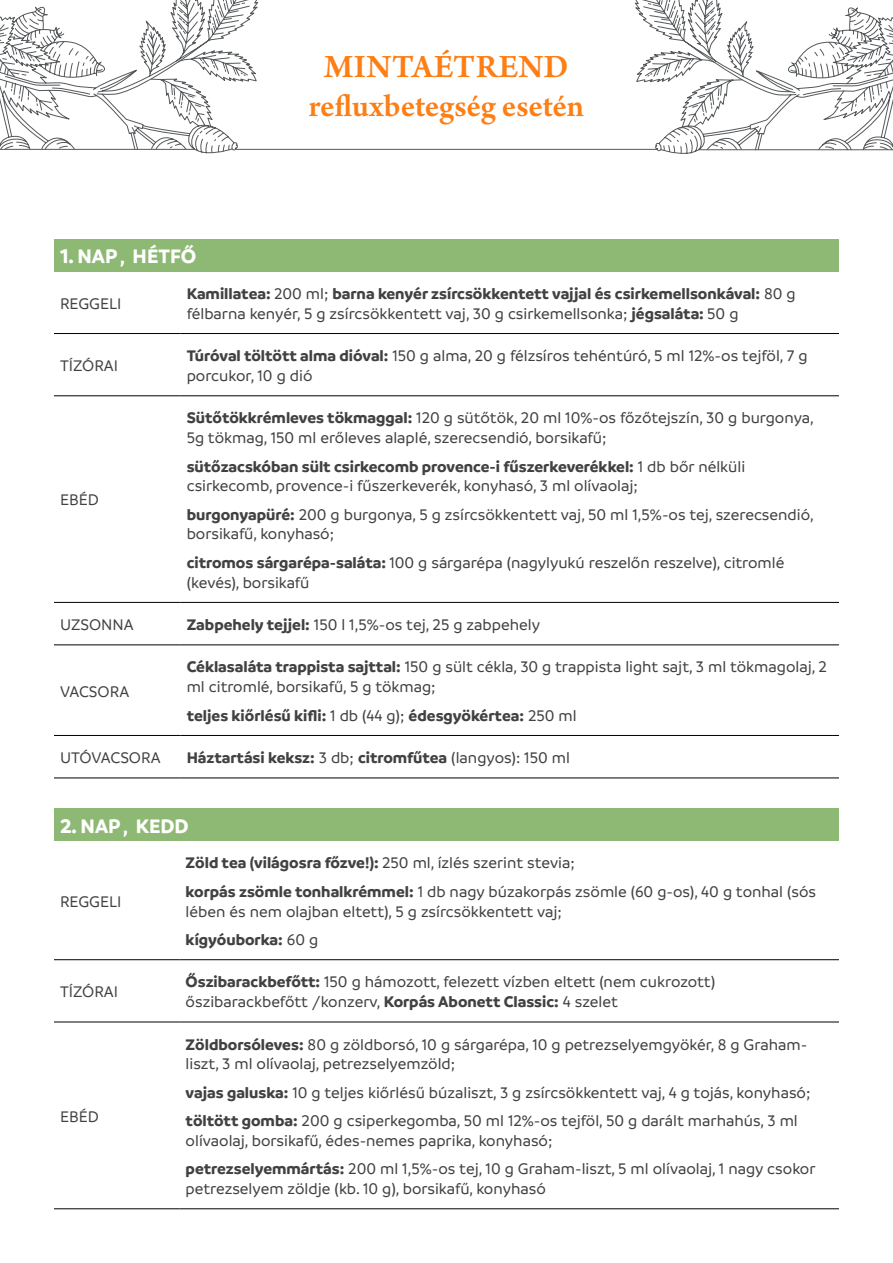
<style>
.page{position:relative;width:893px;height:1263px;background:#fff}
.page>*{position:absolute;margin:0;border:0;box-sizing:border-box;transform-origin:0 0}
.t1{font:600 34.5px "Arno Pro";letter-spacing:.01em;color:#fd7e14}
.t2{font:600 33px "Arno Pro";letter-spacing:-.005em;color:#fd7e14}
.t3{font:700 21px "Branding";color:#fff}
.t4{font:500 16.5px/19.8px "Branding";color:#414141}
.t5{font:700 16.5px/19.8px "Branding";color:#414141}
.s1{font-weight:500}
.s2{font-weight:700}
</style>
<div class="page">
<svg style="left:0;top:0;width:259px;height:154px"></svg>
<svg style="left:633px;top:0;width:85px;height:149px"></svg>
<svg style="left:648px;top:3px;width:245px;height:151px"></svg>
<hr style="left:0;top:149px;width:195px;height:1px;background:#55585a">
<hr style="left:699px;top:149px;width:194px;height:1px;background:#55585a">
<hr style="left:236px;top:149px;width:421px;height:1px;background:#55585a">
<div style="left:54px;top:239px;width:785px;height:32px;background:#8eb974"></div>
<hr style="left:54px;top:333px;width:127px;height:1px;background:#000">
<hr style="left:181px;top:333px;width:658px;height:1px;background:#000">
<hr style="left:54px;top:395px;width:127px;height:1px;background:#000">
<hr style="left:181px;top:395px;width:658px;height:1px;background:#000">
<hr style="left:54px;top:602px;width:127px;height:1px;background:#000">
<hr style="left:181px;top:602px;width:658px;height:1px;background:#000">
<hr style="left:54px;top:645px;width:127px;height:1px;background:#000">
<hr style="left:181px;top:645px;width:658px;height:1px;background:#000">
<hr style="left:54px;top:735px;width:127px;height:1px;background:#000">
<hr style="left:181px;top:735px;width:658px;height:1px;background:#000">
<hr style="left:54px;top:778px;width:127px;height:1px;background:#000">
<hr style="left:181px;top:778px;width:658px;height:1px;background:#000">
<div style="left:54px;top:809px;width:785px;height:32px;background:#8eb974"></div>
<hr style="left:54px;top:959px;width:126px;height:1px;background:#000">
<hr style="left:180px;top:959px;width:659px;height:1px;background:#000">
<hr style="left:54px;top:1022px;width:126px;height:1px;background:#000">
<hr style="left:180px;top:1022px;width:659px;height:1px;background:#000">
<hr style="left:54px;top:1208px;width:126px;height:1px;background:#000">
<hr style="left:180px;top:1208px;width:659px;height:1px;background:#000">
<h1 class="t1" style="left:324px;top:47px;width:246px">MINTAÉTREND</h1>
<h2 class="t2" style="left:309px;top:87px;width:277px">refluxbetegség esetén</h2>
<p class="t3" style="left:60px;top:244px;width:138px">1. NAP , HÉTFŐ</p>
<p class="t4" style="left:60px;top:294px;width:63px">REGGELI</p>
<p class="t5" style="left:187px;top:283px;width:611px">Kamillatea: <span class="s1">200 ml;</span> barna kenyér zsírcsökkentett vajjal és csirkemellsonkával: <span class="s1">80 g félbarna kenyér, 5 g zsírcsökkentett vaj, 30 g csirkemellsonka;</span> jégsaláta: <span class="s1">50 g</span></p>
<p class="t4" style="left:60px;top:356px;width:60px">TÍZÓRAI</p>
<p class="t4" style="left:187px;top:346px;width:622px"><span class="s2">Túróval töltött alma dióval:</span> 150 g alma, 20 g félzsíros tehéntúró, 5 ml 12%-os tejföl, 7 g porcukor, 10 g dió</p>
<p class="t4" style="left:60px;top:490px;width:40px">EBÉD</p>
<p class="t4" style="left:187px;top:408px;width:629px"><span class="s2">Sütőtökkrémleves tökmaggal:</span> 120 g sütőtök, 20 ml 10%-os főzőtejszín, 30 g burgonya,<br>5g tökmag, 150 ml erőleves alaplé, szerecsendió, borsikafű;</p>
<p class="t4" style="left:187px;top:456px;width:560px"><span class="s2">sütőzacskóban sült csirkecomb provence-i fűszerkeverékkel:</span> 1 db bőr nélküli csirkecomb, provence-i fűszerkeverék, konyhasó, 3 ml olívaolaj;</p>
<p class="t4" style="left:187px;top:504px;width:628px"><span class="s2">burgonyapüré:</span> 200 g burgonya, 5 g zsírcsökkentett vaj, 50 ml 1,5%-os tej, szerecsendió, borsikafű, konyhasó;</p>
<p class="t4" style="left:187px;top:552px;width:599px"><span class="s2">citromos sárgarépa-saláta:</span> 100 g sárgarépa (nagylyukú reszelőn reszelve), citromlé (kevés), borsikafű</p>
<p class="t4" style="left:60px;top:615px;width:75px">UZSONNA</p>
<p class="t4" style="left:187px;top:615px;width:355px"><span class="s2">Zabpehely tejjel:</span> 150 l 1,5%-os tej, 25 g zabpehely</p>
<p class="t4" style="left:60px;top:681px;width:71px">VACSORA</p>
<p class="t4" style="left:187px;top:657px;width:642px"><span class="s2">Céklasaláta trappista sajttal:</span> 150 g sült cékla, 30 g trappista light sajt, 3 ml tökmagolaj, 2 ml citromlé, borsikafű, 5 g tökmag;</p>
<p class="t5" style="left:187px;top:705px;width:391px">teljes kiőrlésű kifli: <span class="s1">1 db (44 g);</span> édesgyökértea: <span class="s1">250 ml</span></p>
<p class="t4" style="left:60px;top:748px;width:102px">UTÓVACSORA</p>
<p class="t5" style="left:187px;top:748px;width:385px">Háztartási keksz: <span class="s1">3 db;</span> citromfűtea <span class="s1">(langyos): 150 ml</span></p>
<p class="t3" style="left:60px;top:814px;width:130px">2. NAP , KEDD</p>
<p class="t4" style="left:60px;top:891px;width:63px">REGGELI</p>
<p class="t4" style="left:186px;top:849px;width:632px;line-height:28.3px"><span class="s2">Zöld tea (világosra főzve!):</span> 250 ml, ízlés szerint stevia;<br><span class="s2">korpás zsömle tonhalkrémmel:</span> 1 db nagy búzakorpás zsömle (60 g-os), 40 g tonhal (sós</p>
<p class="t4" style="left:186px;top:897px;width:378px;line-height:28.3px">lében és nem olajban eltett), 5 g zsírcsökkentett vaj; <span class="s2">kígyóuborka:</span> 60 g</p>
<p class="t4" style="left:60px;top:982px;width:60px">TÍZÓRAI</p>
<p class="t4" style="left:186px;top:972px;width:531px"><span class="s2">Őszibarackbefőtt:</span> 150 g hámozott, felezett vízben eltett (nem cukrozott) őszibarackbefőtt /konzerv, <span class="s2">Korpás Abonett Classic:</span> 4 szelet</p>
<p class="t4" style="left:60px;top:1106px;width:40px">EBÉD</p>
<p class="t4" style="left:186px;top:1034px;width:623px"><span class="s2">Zöldborsóleves:</span> 80 g zöldborsó, 10 g sárgarépa, 10 g petrezselyemgyökér, 8 g Graham&shy;liszt, 3 ml olívaolaj, petrezselyemzöld;</p>
<p class="t4" style="left:186px;top:1078px;width:626px;line-height:28.3px"><span class="s2">vajas galuska:</span> 10 g teljes kiőrlésű búzaliszt, 3 g zsírcsökkentett vaj, 4 g tojás, konyhasó; <span class="s2">töltött gomba:</span> 200 g csiperkegomba, 50 ml 12%-os tejföl, 50 g darált marhahús, 3 ml</p>
<p class="t4" style="left:186px;top:1126px;width:631px;line-height:28.3px">olívaolaj, borsikafű, édes-nemes paprika, konyhasó;<br><span class="s2">petrezselyemmártás:</span> 200 ml 1,5%-os tej, 10 g Graham-liszt, 5 ml olívaolaj, 1 nagy csokor</p>
<p class="t4" style="left:186px;top:1179px;width:362px">petrezselyem zöldje (kb. 10 g), borsikafű, konyhasó</p>
</div>
